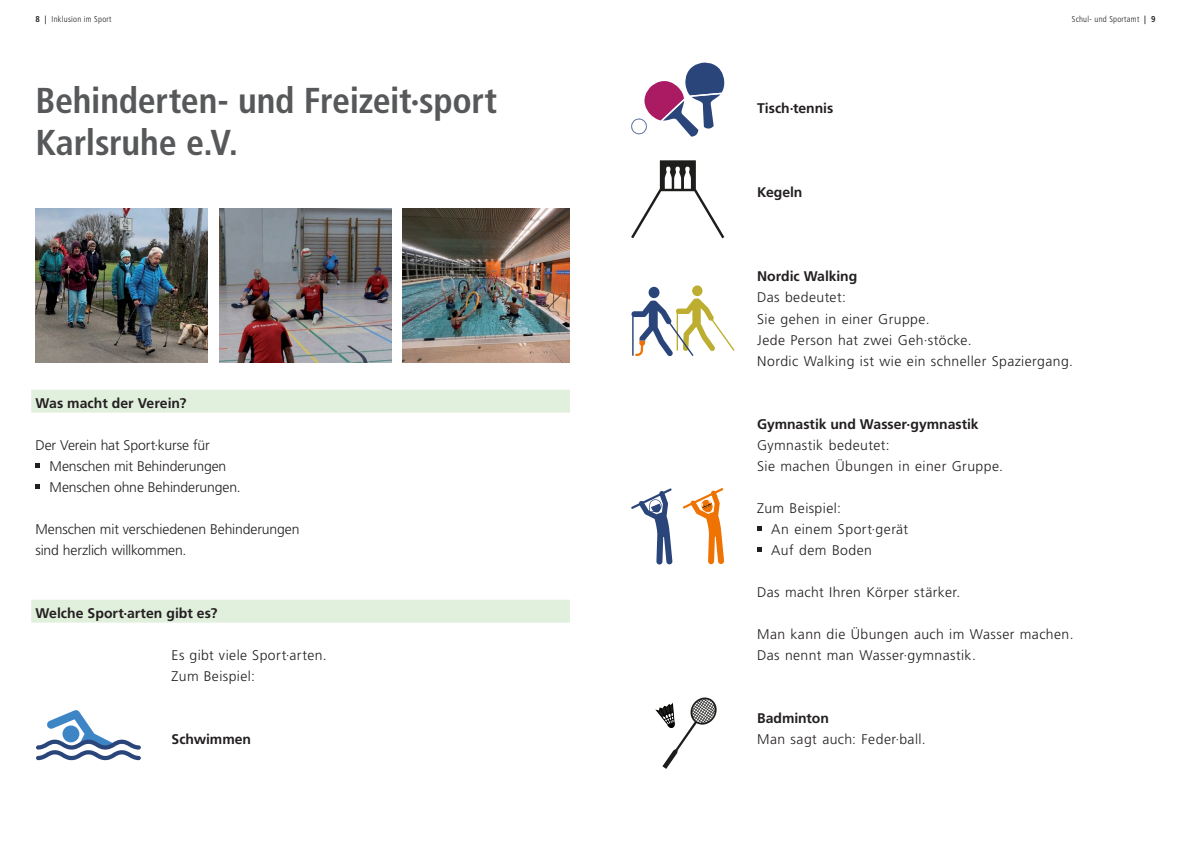
<style>
.page{position:relative;width:1191px;height:842px;background:#fff}
.page>*{position:absolute;margin:0;border:0;box-sizing:border-box;transform-origin:0 0}
.t1{font:700 condensed 36px/42px "Frutiger LT Std";letter-spacing:-.01em;color:#57585a}
.t2{font:300 14px/21px "Frutiger LT Std";letter-spacing:.025em;color:#231f20}
.t3{font:300 14px/21px "Frutiger LT Std";letter-spacing:-.01em;color:#231f20}
.t4{font:700 14px "Frutiger LT Std";color:#231f20}
.t5{font:300 condensed 8.5px "Frutiger LT Std";letter-spacing:.03em;color:#231f20}
.s1{font-weight:700}
</style>
<div class="page">
<div style="left:31px;top:390px;width:539px;height:23px;background:#e1efdd"></div>
<div style="left:31px;top:600px;width:539px;height:23px;background:#e1efdd"></div>
<svg style="left:35px;top:463px;width:5px;height:5px"></svg>
<svg style="left:35px;top:484px;width:5px;height:5px"></svg>
<svg style="left:757px;top:526px;width:5px;height:5px"></svg>
<svg style="left:757px;top:547px;width:5px;height:5px"></svg>
<img style="left:219px;top:209px;width:172px;height:153px">
<img style="left:35px;top:209px;width:173px;height:153px">
<img style="left:403px;top:209px;width:167px;height:153px">
<svg style="left:36px;top:710px;width:105px;height:50px"></svg>
<svg style="left:631px;top:62px;width:93px;height:75px"></svg>
<div style="left:692px;top:285px;width:10px;height:11px;background:#bdae32;border-radius:50%"></div>
<div style="left:648px;top:287px;width:11px;height:11px;background:#2a457a;border-radius:50%"></div>
<svg style="left:631px;top:298px;width:103px;height:58px"></svg>
<svg style="left:631px;top:160px;width:93px;height:78px"></svg>
<svg style="left:631px;top:488px;width:41px;height:76px"></svg>
<svg style="left:682px;top:488px;width:42px;height:76px"></svg>
<svg style="left:655px;top:697px;width:62px;height:72px"></svg>
<p class="t5" style="left:35px;top:14px;width:78px"><span class="s1">8 |</span> Inklusion im Sport</p>
<p class="t5" style="left:1071px;top:14px;width:85px">Schul- und Sportamt <span class="s1">| 9</span></p>
<h1 class="t1" style="left:35px;top:80px;width:463px">Behinderten- und Freizeit·sport<br>Karlsruhe e.V.</h1>
<p class="t4" style="left:35px;top:394px;width:152px">Was macht der Verein?</p>
<p class="t3" style="left:50px;top:434px;width:193px;text-indent:-14px">Der Verein hat Sport·kurse für<br>Menschen mit Behinderungen<br>Menschen ohne Behinderungen.</p>
<p class="t3" style="left:35px;top:518px;width:265px">Menschen mit verschiedenen Behinderungen sind herzlich willkommen.</p>
<p class="t4" style="left:35px;top:604px;width:183px">Welche Sport·arten gibt es?</p>
<p class="t2" style="left:172px;top:644px;width:157px">Es gibt viele Sport·arten.<br>Zum Beispiel:</p>
<p class="t4" style="left:172px;top:730px;width:81px">Schwimmen</p>
<p class="t4" style="left:757px;top:100px;width:78px">Tisch·tennis</p>
<p class="t4" style="left:757px;top:184px;width:47px">Kegeln</p>
<p class="t4" style="left:757px;top:268px;width:102px">Nordic Walking</p>
<p class="t2" style="left:757px;top:287px;width:317px">Das bedeutet:<br>Sie gehen in einer Gruppe.<br>Jede Person hat zwei Geh·stöcke.<br>Nordic Walking ist wie ein schneller Spaziergang.</p>
<p class="t4" style="left:757px;top:415px;width:223px">Gymnastik und Wasser·gymnastik</p>
<p class="t2" style="left:757px;top:434px;width:247px">Gymnastik bedeutet:<br>Sie machen Übungen in einer Gruppe.</p>
<p class="t2" style="left:771px;top:497px;width:138px;text-indent:-14px">Zum Beispiel:<br>An einem Sport·gerät<br>Auf dem Boden</p>
<p class="t2" style="left:757px;top:581px;width:205px">Das macht Ihren Körper stärker.</p>
<p class="t2" style="left:757px;top:623px;width:318px">Man kann die Übungen auch im Wasser machen.<br>Das nennt man Wasser·gymnastik.</p>
<p class="t4" style="left:757px;top:709px;width:73px">Badminton</p>
<p class="t2" style="left:757px;top:728px;width:170px">Man sagt auch: Feder·ball.</p>
</div>
